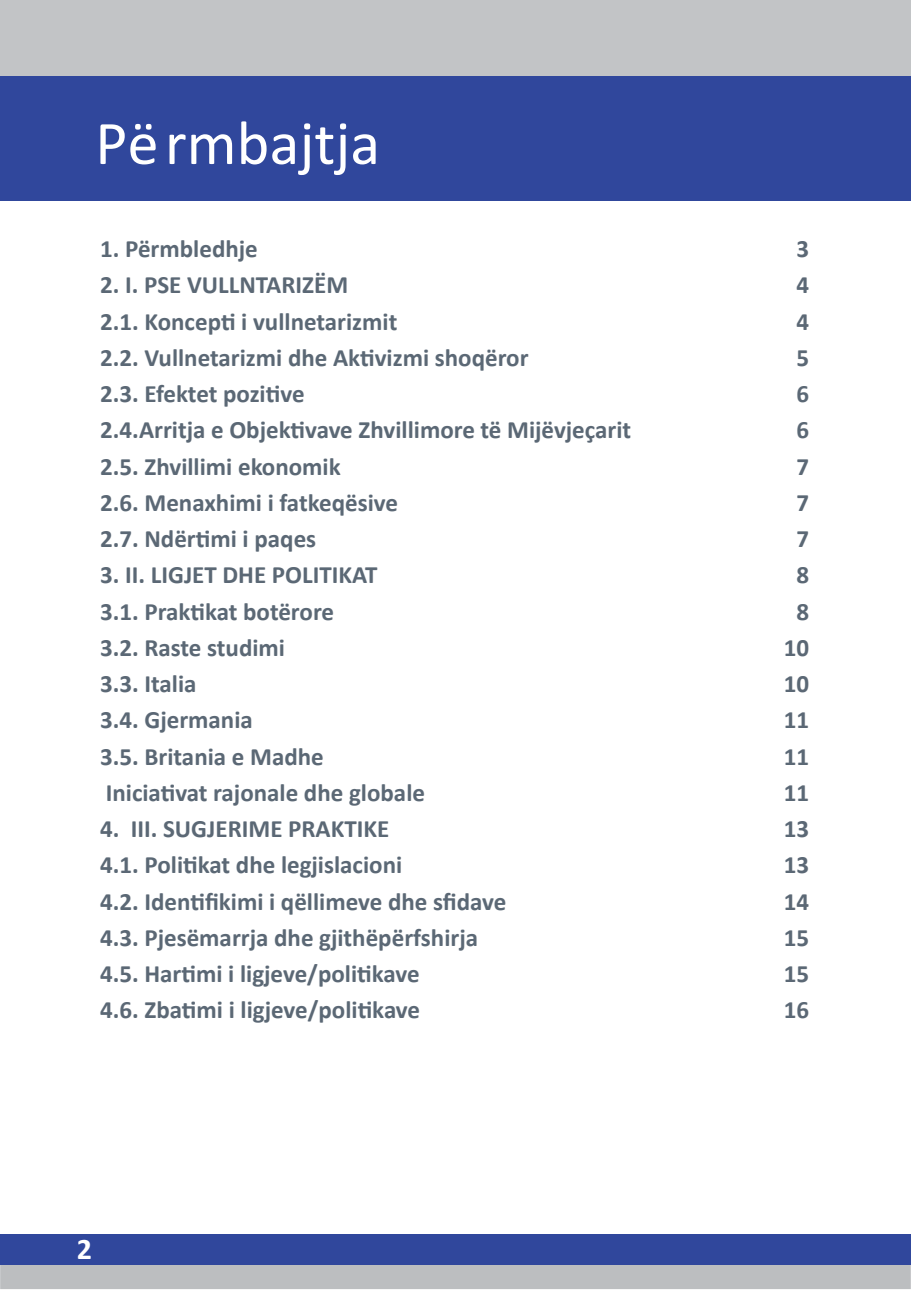
<style>
.page{position:relative;width:911px;height:1290px;background:#fff}
.page>*{position:absolute;margin:0;border:0;box-sizing:border-box;transform-origin:0 0}
.t1{font:62.5px "Calibri";color:#fff}
.t2{font:700 30px "Calibri";color:#fff}
.t3{font:700 25px/36.2px "Calibri";color:#5b6875}
</style>
<div class="page">
<div style="left:0;top:1264px;width:910px;height:25px;background:#bcbec0"></div>
<div style="left:0;top:1234px;width:910px;height:30px;background:#30479c"></div>
<div style="left:0;top:76px;width:911px;height:125px;background:#30479c"></div>
<div style="left:0;top:0;width:911px;height:76px;background:#c2c4c6"></div>
<h1 class="t1" style="left:95px;top:104px;width:286px">Përmbajtja</h1>
<p class="t3" style="left:100px;top:231px;width:159px">1. Përmbledhje</p>
<p class="t3" style="left:100px;top:267px;width:532px">2. I. PSE VULLNTARIZËM<br>2.1. Koncepti i vullnetarizmit<br>2.2. Vullnetarizmi dhe Aktivizmi shoqëror<br>2.3. Efektet pozitive<br>2.4.Arritja e Objektivave Zhvillimore të Mijëvjeçarit<br>2.5. Zhvillimi ekonomik<br>2.6. Menaxhimi i fatkeqësive<br>2.7. Ndërtimi i paqes</p>
<p class="t3" style="left:100px;top:557px;width:326px">3. II. LIGJET DHE POLITIKAT<br>3.1. Praktikat botërore<br>3.2. Raste studimi<br>3.3. Italia<br>3.4. Gjermania<br>3.5. Britania e Madhe<br>Iniciativat rajonale dhe globale</p>
<p class="t3" style="left:100px;top:811px;width:408px">4. III. SUGJERIME PRAKTIKE<br>4.1. Politikat dhe legjislacioni<br>4.2. Identifikimi i qëllimeve dhe sfidave 4.3. Pjesëmarrja dhe gjithëpërfshirja 4.5. Hartimi i ligjeve/politikave<br>4.6. Zbatimi i ligjeve/politikave</p>
<p class="t2" style="left:77px;top:1230px;width:17px">2</p>
<p class="t3" style="left:783px;top:231px;width:27px;text-align:center">3<br>4<br>4<br>5<br>6<br>6<br>7<br>7<br>7<br>8<br>8<br>10<br>10<br>11<br>11<br>11<br>13<br>13<br>14<br>15<br>15<br>16</p>
</div>
